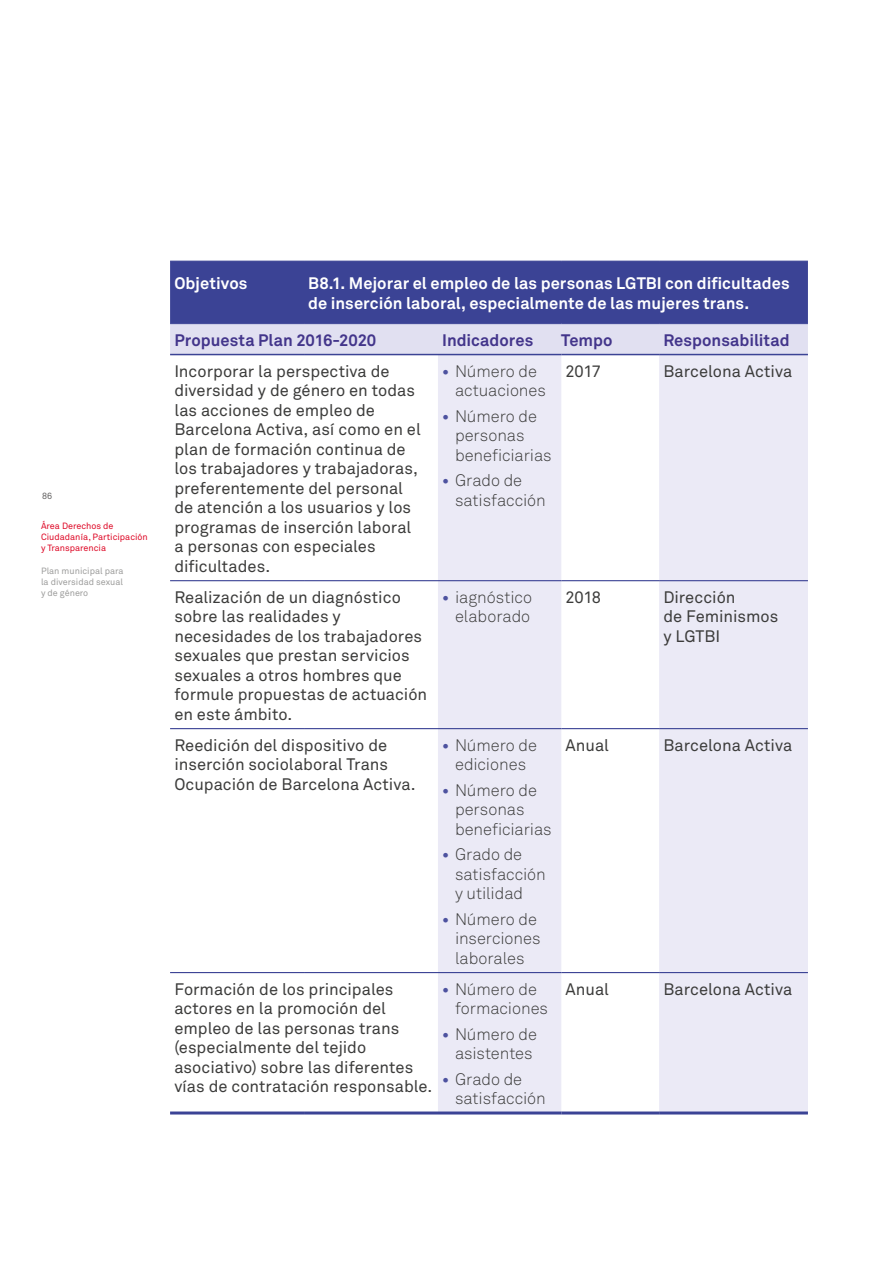
<style>
.page{position:relative;width:893px;height:1263px;background:#fff}
.page>*{position:absolute;margin:0;border:0;box-sizing:border-box;transform-origin:0 0}
.t1{font:16.5px/19.5px "Akkurat Pro";color:#3c3c3b}
.t2{font:16.5px/19.5px "Akkurat Light Pro";letter-spacing:-.005em;color:#3c3c3b}
.t3{font:700 16.5px/19.5px "Akkurat Pro";color:#fff}
.t4{font:700 16.5px "Akkurat Pro";color:#43358b}
.t5{font:9px/11.1px "Akkurat Pro";color:#de0826}
.t6{font:9px/11.1px "Akkurat Pro";color:#9d9d9c;text-align:justify}
.t7{font:9px "Akkurat Pro";color:#646363}
.s1{font-family:"Akkurat Pro";font-weight:700;color:#4d529f}
</style>
<div class="page">
<svg style="left:170px;top:262px;width:638px;height:92px;background:#7176b2"></svg>
<svg style="left:438px;top:355px;width:370px;height:756px;fill:#ebeaf6"></svg>
<hr style="left:170px;top:261px;width:134px;height:1px;background:#3b4395">
<hr style="left:304px;top:261px;width:134px;height:1px;background:#3b4395">
<hr style="left:438px;top:261px;width:123px;height:1px;background:#3b4395">
<hr style="left:561px;top:261px;width:98px;height:1px;background:#3b4395">
<hr style="left:659px;top:261px;width:149px;height:1px;background:#3b4395">
<hr style="left:438px;top:580px;width:123px;height:1px;background:#3b4395">
<hr style="left:438px;top:728px;width:123px;height:1px;background:#3b4395">
<hr style="left:438px;top:972px;width:123px;height:1px;background:#3b4395">
<hr style="left:659px;top:580px;width:149px;height:1px;background:#3b4395">
<hr style="left:659px;top:728px;width:149px;height:1px;background:#3b4395">
<hr style="left:659px;top:972px;width:149px;height:1px;background:#3b4395">
<hr style="left:561px;top:580px;width:98px;height:1px;background:#3b4395">
<hr style="left:561px;top:728px;width:98px;height:1px;background:#3b4395">
<hr style="left:561px;top:972px;width:98px;height:1px;background:#3b4395">
<hr style="left:170px;top:580px;width:134px;height:1px;background:#3b4395">
<hr style="left:304px;top:580px;width:134px;height:1px;background:#3b4395">
<hr style="left:170px;top:728px;width:134px;height:1px;background:#3b4395">
<hr style="left:304px;top:728px;width:134px;height:1px;background:#3b4395">
<hr style="left:170px;top:972px;width:134px;height:1px;background:#3b4395">
<hr style="left:304px;top:972px;width:134px;height:1px;background:#3b4395">
<hr style="left:170px;top:1111px;width:134px;height:3px;background:#3b4395">
<hr style="left:304px;top:1111px;width:134px;height:3px;background:#3b4395">
<hr style="left:438px;top:1111px;width:123px;height:3px;background:#3b4395">
<hr style="left:561px;top:1111px;width:98px;height:3px;background:#3b4395">
<hr style="left:659px;top:1111px;width:149px;height:3px;background:#3b4395">
<hr style="left:170px;top:323px;width:134px;height:1px;background:#3b4395">
<hr style="left:304px;top:323px;width:134px;height:1px;background:#3b4395">
<hr style="left:438px;top:323px;width:123px;height:1px;background:#3b4395">
<hr style="left:561px;top:323px;width:98px;height:1px;background:#3b4395">
<hr style="left:659px;top:323px;width:149px;height:1px;background:#3b4395">
<hr style="left:170px;top:354px;width:134px;height:1px;background:#3b4395">
<hr style="left:304px;top:354px;width:134px;height:1px;background:#3b4395">
<hr style="left:438px;top:354px;width:123px;height:1px;background:#3b4395">
<hr style="left:561px;top:354px;width:98px;height:1px;background:#3b4395">
<hr style="left:659px;top:354px;width:149px;height:1px;background:#3b4395">
<p class="t7" style="left:42px;top:490px;width:12px">86</p>
<p class="t5" style="left:41px;top:520px;width:108px">Área Derechos de<br>Ciudadanía, Participación y Transparencia</p>
<p class="t6" style="left:41px;top:566px;width:84px">Plan municipal para la diversidad sexual y de género</p>
<p class="t3" style="left:174px;top:274px;width:75px">Objetivos</p>
<p class="t3" style="left:308px;top:274px;width:483px">B8.1. Mejorar el empleo de las personas LGTBI con dificultades de inserción laboral, especialmente de las mujeres trans.</p>
<p class="t4" style="left:174px;top:329px;width:203px">Propuesta Plan 2016-2020</p>
<p class="t4" style="left:442px;top:329px;width:93px">Indicadores</p>
<p class="t4" style="left:561px;top:329px;width:53px">Tempo</p>
<p class="t4" style="left:663px;top:329px;width:128px">Responsabilitad</p>
<p class="t1" style="left:174px;top:362px;width:248px">Incorporar la perspectiva de diversidad y de género en todas las acciones de empleo de<br>Barcelona Activa, así como en el plan de formación continua de los trabajadores y trabajadoras, preferentemente del personal de atención a los usuarios y los programas de inserción laboral a personas con especiales dificultades.</p>
<p class="t2" style="left:455px;top:361px;width:92px;text-indent:-13px"><span class="s1">•</span> Número de actuaciones</p>
<p class="t1" style="left:566px;top:362px;width:37px">2017</p>
<p class="t1" style="left:663px;top:362px;width:131px">Barcelona Activa</p>
<p class="t2" style="left:455px;top:406px;width:98px;text-indent:-13px"><span class="s1">•</span> Número de personas beneficiarias</p>
<p class="t2" style="left:455px;top:471px;width:92px;text-indent:-13px"><span class="s1">•</span> Grado de satisfacción</p>
<p class="t1" style="left:174px;top:588px;width:254px">Realización de un diagnóstico sobre las realidades y necesidades de los trabajadores sexuales que prestan servicios sexuales a otros hombres que formule propuestas de actuación en este ámbito.</p>
<p class="t2" style="left:442px;top:587px;width:91px;text-align:right"><span class="s1">•</span> iagnóstico elaborado</p>
<p class="t1" style="left:566px;top:588px;width:37px">2018</p>
<p class="t1" style="left:663px;top:588px;width:117px">Dirección<br>de Feminismos y LGTBI</p>
<p class="t1" style="left:174px;top:735px;width:243px">Reedición del dispositivo de inserción sociolaboral Trans<br>Ocupación de Barcelona Activa.</p>
<p class="t2" style="left:442px;top:735px;width:96px;text-align:center"><span class="s1">•</span> Número de ediciones</p>
<p class="t1" style="left:566px;top:735px;width:45px">Anual</p>
<p class="t1" style="left:663px;top:735px;width:131px">Barcelona Activa</p>
<p class="t2" style="left:455px;top:780px;width:98px;text-indent:-13px"><span class="s1">•</span> Número de personas beneficiarias</p>
<p class="t2" style="left:455px;top:845px;width:92px;text-indent:-13px"><span class="s1">•</span> Grado de satisfacción y utilidad</p>
<p class="t2" style="left:455px;top:909px;width:87px;text-indent:-13px"><span class="s1">•</span> Número de inserciones laborales</p>
<p class="t1" style="left:174px;top:979px;width:260px">Formación de los principales actores en la promoción del empleo de las personas trans (especialmente del tejido asociativo) sobre las diferentes vías de contratación responsable.</p>
<p class="t2" style="left:455px;top:979px;width:95px;text-indent:-13px"><span class="s1">•</span> Número de formaciones</p>
<p class="t2" style="left:442px;top:1024px;width:96px;text-align:center"><span class="s1">•</span> Número de asistentes</p>
<p class="t2" style="left:455px;top:1069px;width:92px;text-indent:-13px"><span class="s1">•</span> Grado de satisfacción</p>
<p class="t1" style="left:566px;top:979px;width:45px">Anual</p>
<p class="t1" style="left:663px;top:979px;width:131px">Barcelona Activa</p>
</div>
